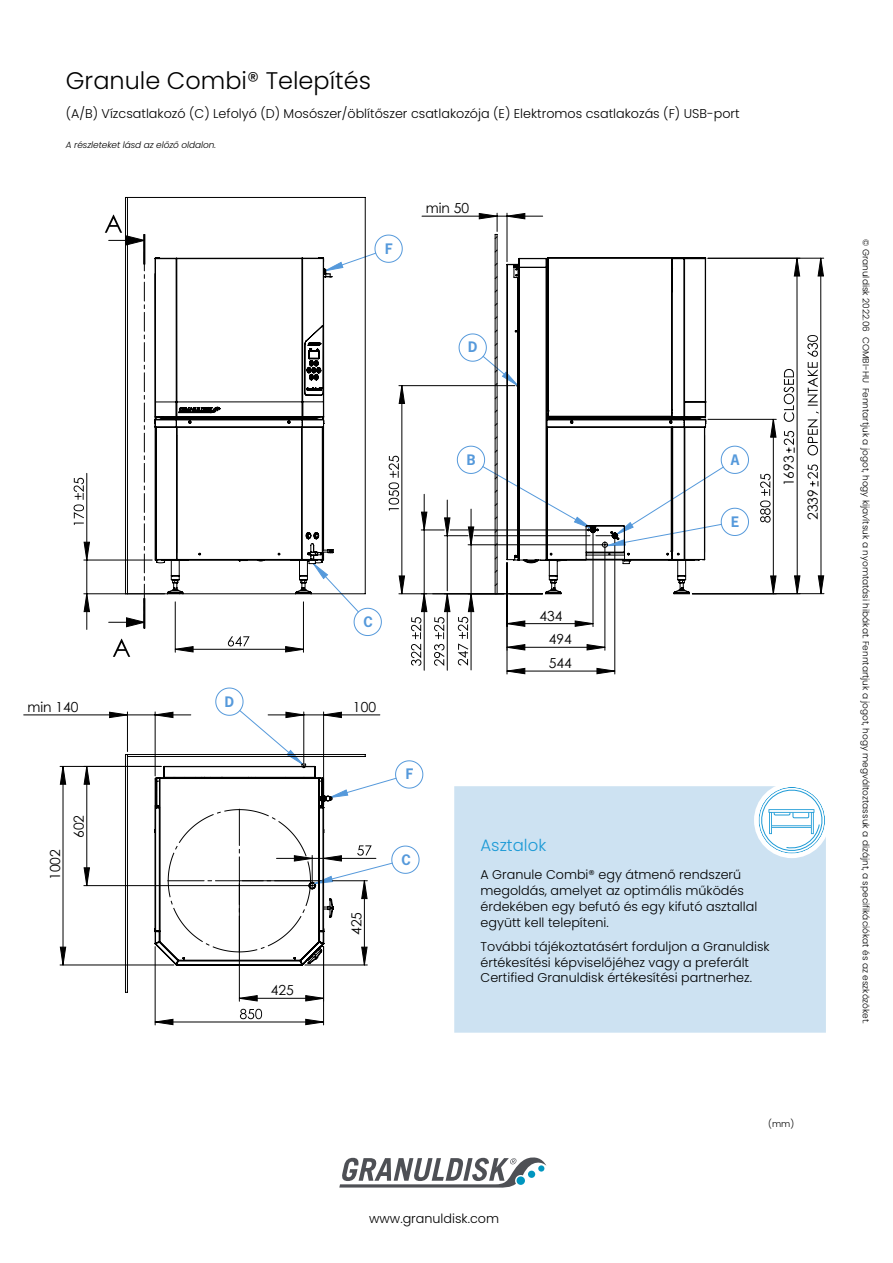
<style>
.page{position:relative;width:893px;height:1263px;background:#fff}
.page>*{position:absolute;margin:0;border:0;box-sizing:border-box;transform-origin:0 0}
.t1{font:300 24px "Poppins";color:#000}
.t2{font:300 16.5px "Poppins";color:#1c9ad6}
.t3{font:13.8px/23.7px "Century Gothic";color:#000}
.t4{font:700 13.65px "News Gothic Std";color:#5599db}
.t5{font:300 12.75px/15.8px "Poppins";color:#000}
.t6{font:300 9px "Poppins";color:#000}
.t7{font:italic 300 9px "Poppins";letter-spacing:-.01em;color:#000}
</style>
<div class="page">
<svg style="left:339px;top:1157px;width:207px;height:30px"></svg>
<div style="left:516px;top:1176px;width:9px;height:9px;background:#0096bf;border-radius:50%"></div>
<hr style="left:84px;top:885px;width:225px;height:1px;background:#000">
<hr style="left:84px;top:766px;width:77px;height:1px;background:#000">
<hr style="left:305px;top:965px;width:62px;height:1px;background:#000">
<svg style="left:155px;top:1009px;width:169px;height:16px"></svg>
<svg style="left:760px;top:419px;width:17px;height:175px"></svg>
<svg style="left:83px;top:542px;width:7px;height:70px"></svg>
<svg style="left:60px;top:766px;width:6px;height:199px"></svg>
<svg style="left:807px;top:258px;width:17px;height:336px"></svg>
<svg style="left:784px;top:258px;width:16px;height:336px"></svg>
<svg style="left:83px;top:766px;width:7px;height:120px"></svg>
<svg style="left:366px;top:880px;width:2px;height:85px"></svg>
<svg style="left:125px;top:754px;width:241px;height:239px"></svg>
<svg style="left:168px;top:764px;width:174px;height:237px"></svg>
<svg style="left:685px;top:257px;width:22px;height:337px"></svg>
<svg style="left:105px;top:213px;width:580px;height:505px"></svg>
<div style="left:454px;top:786px;width:372px;height:247px;background:#cde2f2"></div>
<svg style="left:758px;top:787px;width:67px;height:67px"></svg>
<div style="left:754px;top:782px;width:76px;height:76px;border:4px solid #fff;border-radius:50%"></div>
<h1 class="t1" style="left:66px;top:67px;width:307px">Granule Combi® Telepítés</h1>
<p class="t5" style="left:66px;top:106px;width:675px">(A/B) Vízcsatlakozó (C) Lefolyó (D) Mosószer/öblítőszer csatlakozója (E) Elektromos csatlakozás (F) USB-port</p>
<p class="t7" style="left:66px;top:139px;width:152px">A részleteket lásd az előző oldalon.</p>
<p class="t4" style="left:385px;top:239px;width:9px">F</p>
<p class="t3" style="left:426px;top:196px;width:45px">min 50</p>
<p class="t4" style="left:468px;top:338px;width:11px">D</p>
<p class="t3" style="left:28px;top:695px;width:53px">min 140</p>
<p class="t3" style="left:43px;top:880px;width:32px;rotate:-90deg">1002</p>
<p class="t3" style="left:67px;top:838px;width:25px;rotate:-90deg">602</p>
<p class="t4" style="left:225px;top:692px;width:11px">D</p>
<p class="t3" style="left:271px;top:978px;width:25px">425</p>
<p class="t4" style="left:364px;top:613px;width:11px">C</p>
<p class="t3" style="left:353px;top:695px;width:25px">100</p>
<p class="t4" style="left:406px;top:765px;width:9px">F</p>
<p class="t3" style="left:344px;top:935px;width:25px;rotate:-90deg">425</p>
<p class="t4" style="left:401px;top:850px;width:11px">C</p>
<p class="t4" style="left:467px;top:450px;width:10px">B</p>
<p class="t3" style="left:549px;top:604px;width:25px;text-indent:-9px">434<br>494<br>544</p>
<p class="t4" style="left:731px;top:450px;width:10px">A</p>
<p class="t4" style="left:731px;top:512px;width:10px">E</p>
<p class="t3" style="left:777px;top:486px;width:32px;rotate:-90deg">3961</p>
<p class="t3" style="left:801px;top:520px;width:32px;rotate:-90deg">9332</p>
<p class="t2" style="left:480px;top:835px;width:67px">Asztalok</p>
<p class="t5" style="left:480px;top:867px;width:278px">A Granule Combi® egy átmenő rendszerű megoldás, amelyet az optimális működés érdekében egy befutó és egy kifutó asztallal együtt kell telepíteni.</p>
<p class="t5" style="left:480px;top:939px;width:291px">További tájékoztatásért forduljon a Granuldisk értékesítési képviselőjéhez vagy a preferált<br>Certified Granuldisk értékesítési partnerhez.</p>
<p class="t5" style="left:369px;top:1210px;width:131px">www.granuldisk.com</p>
<p class="t6" style="left:768px;top:1118px;width:27px">(mm)</p>
<p class="t6" style="left:871px;top:239px;width:786px;rotate:90deg">© Granuldisk 2022.06 COMBI-HU Fenntartjuk a jogot, hogy kijavítsuk a nyomtatási hibákat. Fenntartjuk a jogot, hogy megváltoztassuk a dizájnt, a specifikációkat és az eszközöket.</p>
</div>
